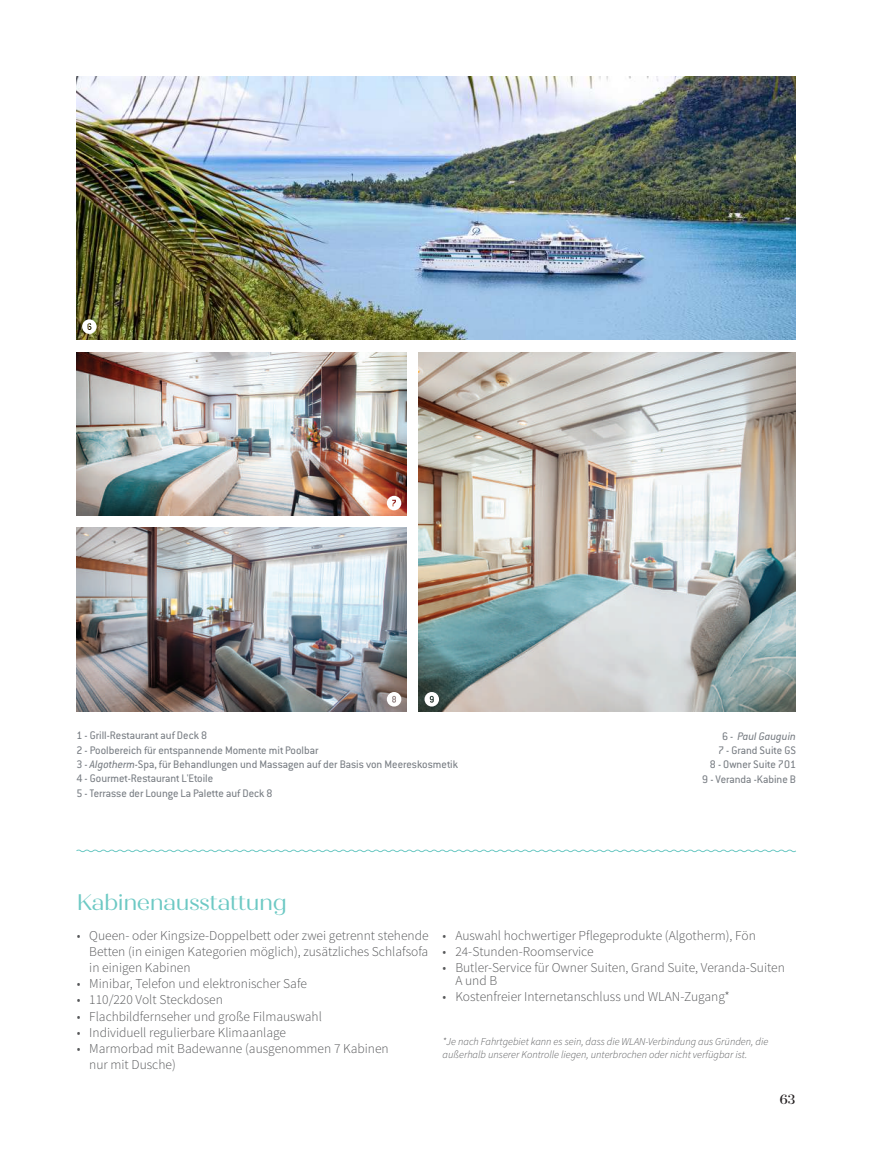
<style>
.page{position:relative;width:872px;height:1149px;background:#fff}
.page>*{position:absolute;margin:0;border:0;box-sizing:border-box;transform-origin:0 0}
.t1{font:22.5px "Quiche Display";letter-spacing:-.02em;color:#6dc9c4}
.t2{font:300 13.5px/16.2px "Source Sans Pro";color:#57585a}
.t3{font:500 13.5px "Quiche Display";color:#231f20}
.t4{font:12px/14.4px "Conduit ITC Std";color:#787d83;text-align:right}
.t5{font:italic 300 10.5px/13.2px "Source Sans Pro";color:#57585a}
.s1{font-style:italic}
</style>
<div class="page">
<img style="left:419px;top:352px;width:376px;height:359px">
<img style="left:77px;top:352px;width:329px;height:163px">
<img style="left:77px;top:527px;width:329px;height:184px">
<img style="left:76px;top:77px;width:719px;height:262px">
<svg style="left:76px;top:849px;width:720px;height:3px"></svg>
<svg style="left:82px;top:319px;width:15px;height:15px"></svg>
<svg style="left:387px;top:495px;width:14px;height:15px"></svg>
<svg style="left:387px;top:691px;width:14px;height:15px"></svg>
<svg style="left:424px;top:691px;width:15px;height:15px"></svg>
<p class="t4" style="left:77px;top:727px;width:383px;text-align:left">1 - Grill-Restaurant auf Deck 8<br>2 - Poolbereich für entspannende Momente mit Poolbar<br>3 - <span class="s1">Algotherm</span>-Spa, für Behandlungen und Massagen auf der Basis von Meereskosmetik 4 - Gourmet-Restaurant L'Etoile<br>5 - Terrasse der Lounge La Palette auf Deck 8</p>
<h1 class="t1" style="left:77px;top:888px;width:212px">Kabinenausstattung</h1>
<p class="t4" style="left:702px;top:728px;width:95px">6 - <span class="s1">Paul Gauguin<br></span>7 - Grand Suite GS<br>8 - Owner Suite 701<br>9 - Veranda -Kabine B</p>
<p class="t2" style="left:89px;top:926px;width:341px;text-align:justify;text-indent:-13px">• Queen- oder Kingsize-Doppelbett oder zwei getrennt stehende Betten (in einigen Kategorien möglich), zusätzliches Schlafsofa in einigen Kabinen</p>
<p class="t2" style="left:77px;top:975px;width:232px">• Minibar, Telefon und elektronischer Safe</p>
<p class="t2" style="left:77px;top:991px;width:148px">• 110/220 Volt Steckdosen</p>
<p class="t2" style="left:77px;top:1007px;width:247px">• Flachbildfernseher und große Filmauswahl</p>
<p class="t2" style="left:77px;top:1023px;width:211px">• Individuell regulierbare Klimaanlage</p>
<p class="t2" style="left:89px;top:1040px;width:301px;text-indent:-13px">• Marmorbad mit Badewanne (ausgenommen 7 Kabinen nur mit Dusche)</p>
<p class="t2" style="left:442px;top:926px;width:315px">• Auswahl hochwertiger Pflegeprodukte (Algotherm), Fön</p>
<p class="t2" style="left:442px;top:942px;width:153px">• 24-Stunden-Roomservice</p>
<p class="t2" style="left:455px;top:960px;width:331px;line-height:13.2px;text-indent:-13px">• Butler-Service für Owner Suiten, Grand Suite, Veranda-Suiten<br>A und B</p>
<p class="t2" style="left:442px;top:988px;width:289px">• Kostenfreier Internetanschluss und WLAN-Zugang*</p>
<p class="t5" style="left:442px;top:1034px;width:327px">*Je nach Fahrtgebiet kann es sein, dass die WLAN-Verbindung aus Gründen, die außerhalb unserer Kontrolle liegen, unterbrochen oder nicht verfügbar ist.</p>
<p class="t3" style="left:779px;top:1091px;width:18px">63</p>
</div>
